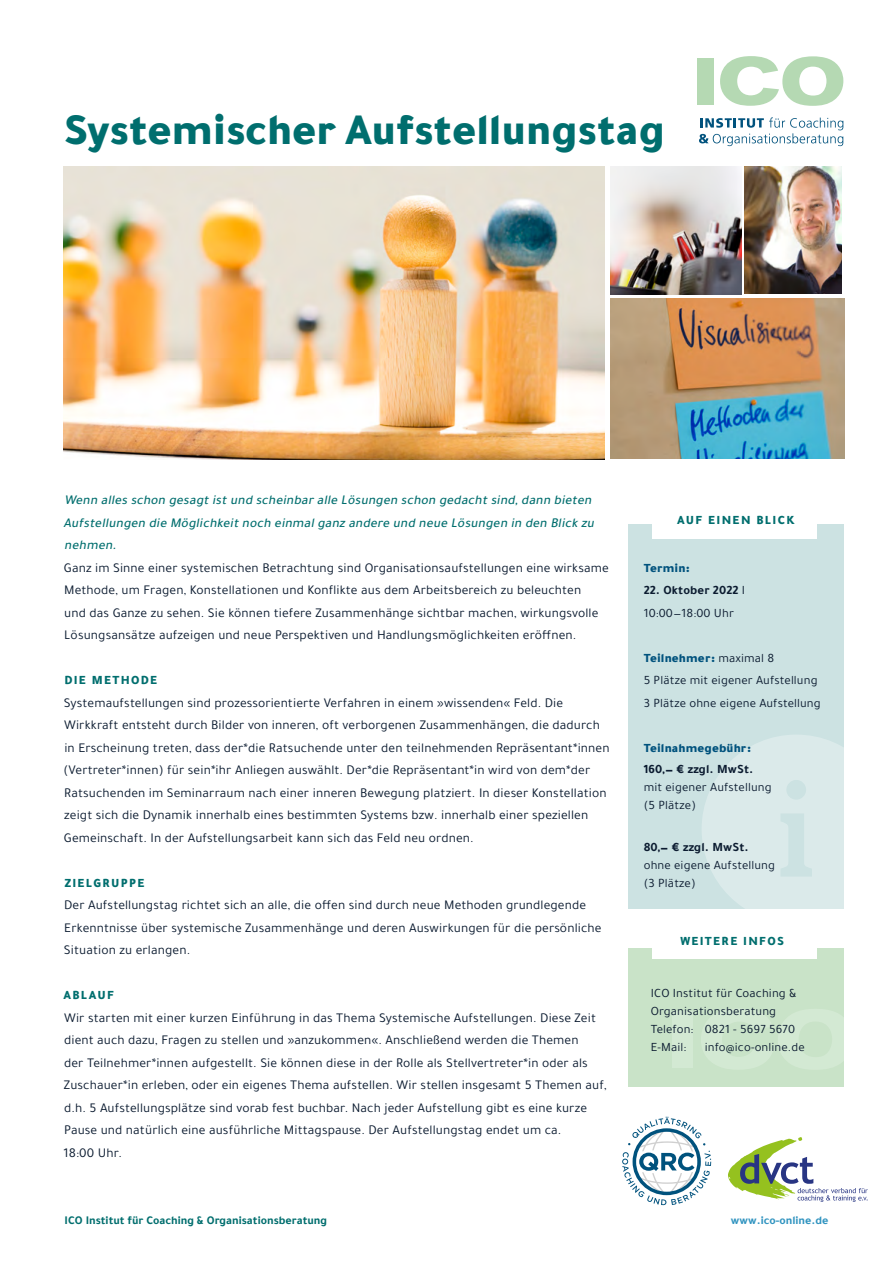
<style>
.page{position:relative;width:893px;height:1263px;background:#fff}
.page>*{position:absolute;margin:0;border:0;box-sizing:border-box;transform-origin:0 0}
.t1{font:900 45px "Tajawal";color:#006e6e}
.t2{font:13.5px/22.5px "Tajawal";letter-spacing:.01em;color:#0b1b30}
.t3{font:italic 500 13.5px/22.5px "Tajawal";color:#006e6e}
.t4{font:12.75px/18px "Tajawal";letter-spacing:.01em;color:#0b1b30}
.t5{font:900 12.75px "Tajawal";letter-spacing:.1em;color:#006e6e}
.t6{font:700 12.75px "Tajawal";letter-spacing:.01em;color:#0b1b30}
.t7{font:900 12.75px "Tajawal";letter-spacing:.01em;color:#00527d}
.t8{font:700 12px "Tajawal";color:#006e6e}
.t9{font:700 12px "Tajawal";color:#3194c0}
.s1{font-weight:700}
.s2{font-weight:900;color:#00527d}
</style>
<div class="page">
<div style="left:697px;top:58px;width:17px;height:46px;background:#b5d9b3"></div>
<svg style="left:720px;top:56px;width:123px;height:50px"></svg>
<svg style="left:699px;top:117px;width:144px;height:29px"></svg>
<img style="left:64px;top:167px;width:540px;height:292px">
<div style="left:628px;top:524px;width:215px;height:385px;background:#cce2e2"></div>
<svg style="left:702px;top:735px;width:141px;height:174px"></svg>
<div style="left:652px;top:503px;width:165px;height:36px;background:#fff"></div>
<img style="left:611px;top:166px;width:130px;height:128px">
<img style="left:744px;top:166px;width:98px;height:128px">
<img style="left:610px;top:298px;width:234px;height:161px">
<div style="left:628px;top:949px;width:216px;height:138px;background:#c9e3c8"></div>
<div style="left:673px;top:1011px;width:20px;height:57px;background:#d3e9d3"></div>
<svg style="left:701px;top:1009px;width:143px;height:60px"></svg>
<div style="left:653px;top:924px;width:164px;height:35px;background:#fff"></div>
<svg style="left:728px;top:1137px;width:140px;height:65px"></svg>
<svg style="left:622px;top:1117px;width:89px;height:88px"></svg>
<h1 class="t1" style="left:64px;top:91px;width:602px">Systemischer Aufstellungstag</h1>
<p class="t3" style="left:63px;top:488px;width:535px">Wenn allesschon gesagtistund scheinbaralle Lösungen schon gedachtsind,dann bieten<br>Aufstellungen die Möglichkeitnoch einmalganzandere und neue Lösungen in den Blick zu nehmen.</p>
<p class="t2" style="left:64px;top:556px;width:546px">Ganz im Sinne einer systemischen Betrachtung sind Organisationsaufstellungen eine wirksame Methode, um Fragen, Konstellationen und Konflikte aus dem Arbeitsbereich zu beleuchten<br>und das Ganze zu sehen. Sie können tiefere Zusammenhänge sichtbar machen, wirkungsvolle Lösungsansätze aufzeigen und neue Perspektiven und Handlungsmöglichkeiten eröffnen.</p>
<p class="t5" style="left:64px;top:669px;width:95px">DIE METHODE</p>
<p class="t2" style="left:64px;top:691px;width:548px">Systemaufstellungen sind prozessorientierte Verfahren in einem »wissenden« Feld. Die Wirkkraft entsteht durch Bilder von inneren, oft verborgenen Zusammenhängen, die dadurch in Erscheinung treten, dass der*die Ratsuchende unter den teilnehmenden Repräsentant*innen (Vertreter*innen) für sein*ihr Anliegen auswählt. Der*die Repräsentant*in wird von dem*der Ratsuchenden im Seminarraum nach einer inneren Bewegung platziert. In dieser Konstellation zeigt sich die Dynamik innerhalb eines bestimmten Systems bzw. innerhalb einer speziellen Gemeinschaft. In der Aufstellungsarbeit kann sich das Feld neu ordnen.</p>
<p class="t5" style="left:65px;top:871px;width:81px">ZIELGRUPPE</p>
<p class="t2" style="left:64px;top:894px;width:539px">Der Aufstellungstag richtet sich an alle, die offen sind durch neue Methoden grundlegende<br>Erkenntnisse über systemische Zusammenhänge und deren Auswirkungen für die persönliche<br>Situation zu erlangen.</p>
<p class="t5" style="left:64px;top:984px;width:52px">ABLAUF</p>
<p class="t2" style="left:63px;top:1006px;width:545px">Wir starten mit einer kurzen Einführung in das Thema Systemische Aufstellungen. Diese Zeit dient auch dazu, Fragen zu stellen und »anzukommen«. Anschließend werden die Themen<br>der Teilnehmer*innen aufgestellt. Sie können diese in der Rolle als Stellvertreter*in oder als Zuschauer*in erleben, oder ein eigenes Thema aufstellen. Wir stellen insgesamt 5 Themen auf, d.h. 5 Aufstellungsplätze sind vorab fest buchbar. Nach jeder Aufstellung gibt es eine kurze Pause und natürlich eine ausführliche Mittagspause. Der Aufstellungstag endet um ca.<br>18:00 Uhr.</p>
<p class="t5" style="left:677px;top:509px;width:119px">AUF EINEN BLICK</p>
<p class="t7" style="left:644px;top:556px;width:48px">Termin:</p>
<p class="t4" style="left:644px;top:579px;width:103px;line-height:22.5px"><span class="s1">22. Oktober 2022</span> I<br>10:00—18:00 Uhr</p>
<p class="t4" style="left:644px;top:646px;width:178px;line-height:22.5px"><span class="s2">Teilnehmer:</span> maximal 8<br>5 Plätze mit eigener Aufstellung<br>3 Plätze ohne eigene Aufstellung</p>
<p class="t7" style="left:644px;top:736px;width:109px">Teilnahmegebühr:</p>
<p class="t6" style="left:644px;top:759px;width:111px">160,— € zzgl. MwSt.</p>
<p class="t4" style="left:644px;top:778px;width:129px">mit eigener Aufstellung (5 Plätze)</p>
<p class="t6" style="left:644px;top:837px;width:106px">80,— € zzgl. MwSt.</p>
<p class="t4" style="left:644px;top:856px;width:133px">ohne eigene Aufstellung (3 Plätze)</p>
<p class="t5" style="left:680px;top:930px;width:105px">WEITERE INFOS</p>
<p class="t4" style="left:651px;top:984px;width:147px">ICO Institut für Coaching &amp;<br>Organisationsberatung<br>Telefon: 0821 - 5697 5670<br>E-Mail:</p>
<p class="t4" style="left:705px;top:1038px;width:101px">info@ico-online.de</p>
<p class="t8" style="left:65px;top:1211px;width:264px">ICO Institut für Coaching &amp; Organisationsberatung</p>
<p class="t9" style="left:731px;top:1211px;width:99px">www.ico-online.de</p>
</div>
